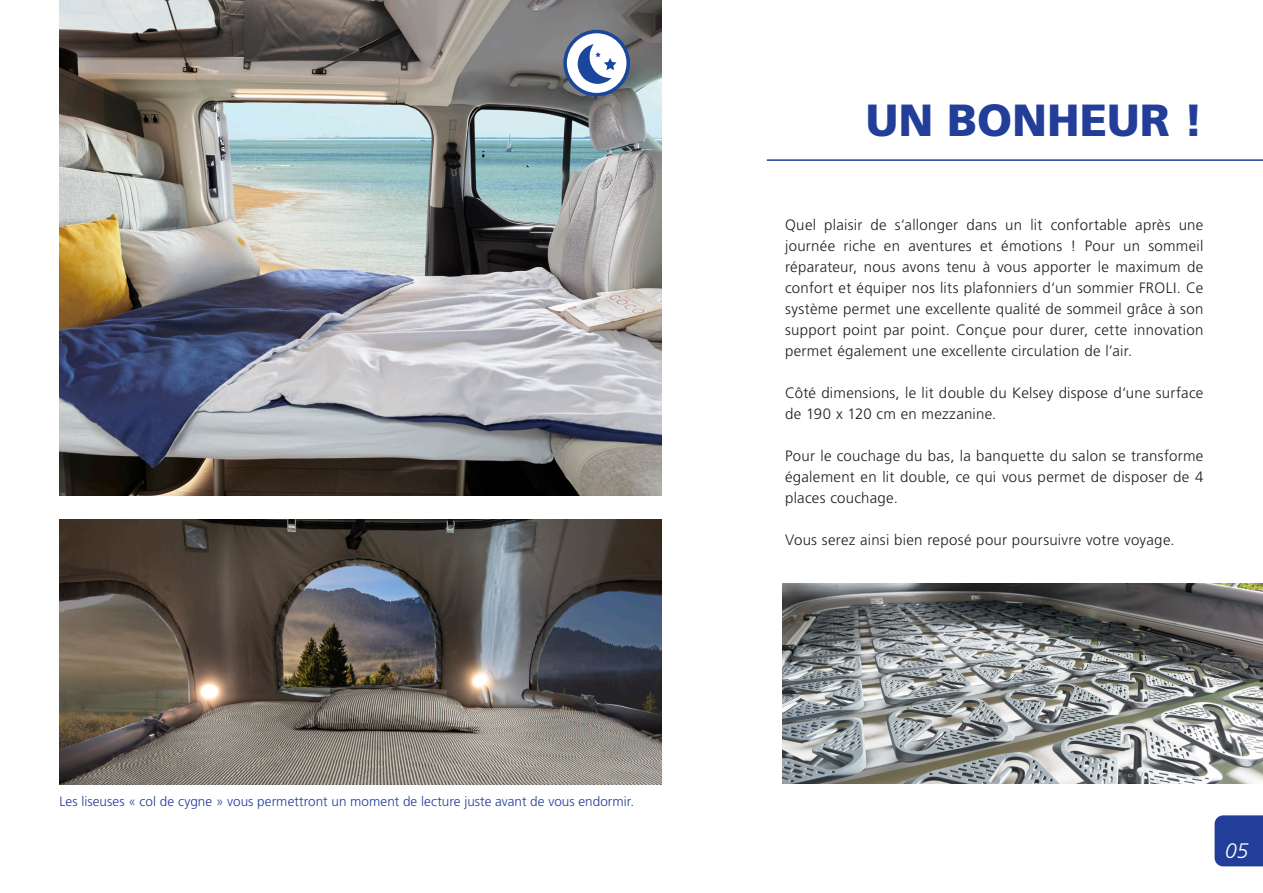
<style>
.page{position:relative;width:1263px;height:893px;background:#fff}
.page>*{position:absolute;margin:0;border:0;box-sizing:border-box;transform-origin:0 0}
.t1{font:900 45px "Frutiger";color:#233e98}
.t2{font:italic 300 21px "Frutiger";color:#fff}
.t3{font:300 15px/21px "Frutiger";letter-spacing:.02em;color:#231f20;text-align:justify}
.t4{font:300 13.5px "Frutiger";letter-spacing:.005em;color:#233e98}
</style>
<div class="page">
<hr style="left:767px;top:159px;width:496px;height:2px;background:#233e98">
<img style="left:60px;top:0;width:602px;height:495px">
<svg style="left:565px;top:32px;width:63px;height:63px"></svg>
<div style="left:563px;top:30px;width:67px;height:66px;border:4px solid #1a469d;border-radius:50%"></div>
<svg style="left:577px;top:44px;width:39px;height:40px"></svg>
<img style="left:60px;top:519px;width:602px;height:266px">
<img style="left:783px;top:584px;width:480px;height:199px">
<div style="left:1214px;top:815px;width:49px;height:51px;background:#233e98"></div>
<p class="t4" style="left:60px;top:794px;width:576px">Les liseuses « col de cygne » vous permettront un moment de lecture juste avant de vous endormir.</p>
<p class="t1" style="left:866px;top:93px;width:339px">UN BONHEUR !</p>
<p class="t3" style="left:785px;top:214px;width:420px">Quel plaisir de s‘allonger dans un lit confortable après une journée riche en aventures et émotions ! Pour un sommeil réparateur, nous avons tenu à vous apporter le maximum de confort et équiper nos lits plafonniers d‘un sommier FROLI. Ce système permet une excellente qualité de sommeil grâce à son support point par point. Conçue pour durer, cette innovation permet également une excellente circulation de l’air.</p>
<p class="t3" style="left:785px;top:382px;width:420px">Côté dimensions, le lit double du Kelsey dispose d‘une surface de 190 x 120 cm en mezzanine.</p>
<p class="t3" style="left:785px;top:445px;width:420px">Pour le couchage du bas, la banquette du salon se transforme également en lit double, ce qui vous permet de disposer de 4 places couchage.</p>
<p class="t3" style="left:785px;top:529px;width:391px">Vous serez ainsi bien reposé pour poursuivre votre voyage.</p>
<p class="t2" style="left:1225px;top:839px;width:25px">05</p>
</div>
